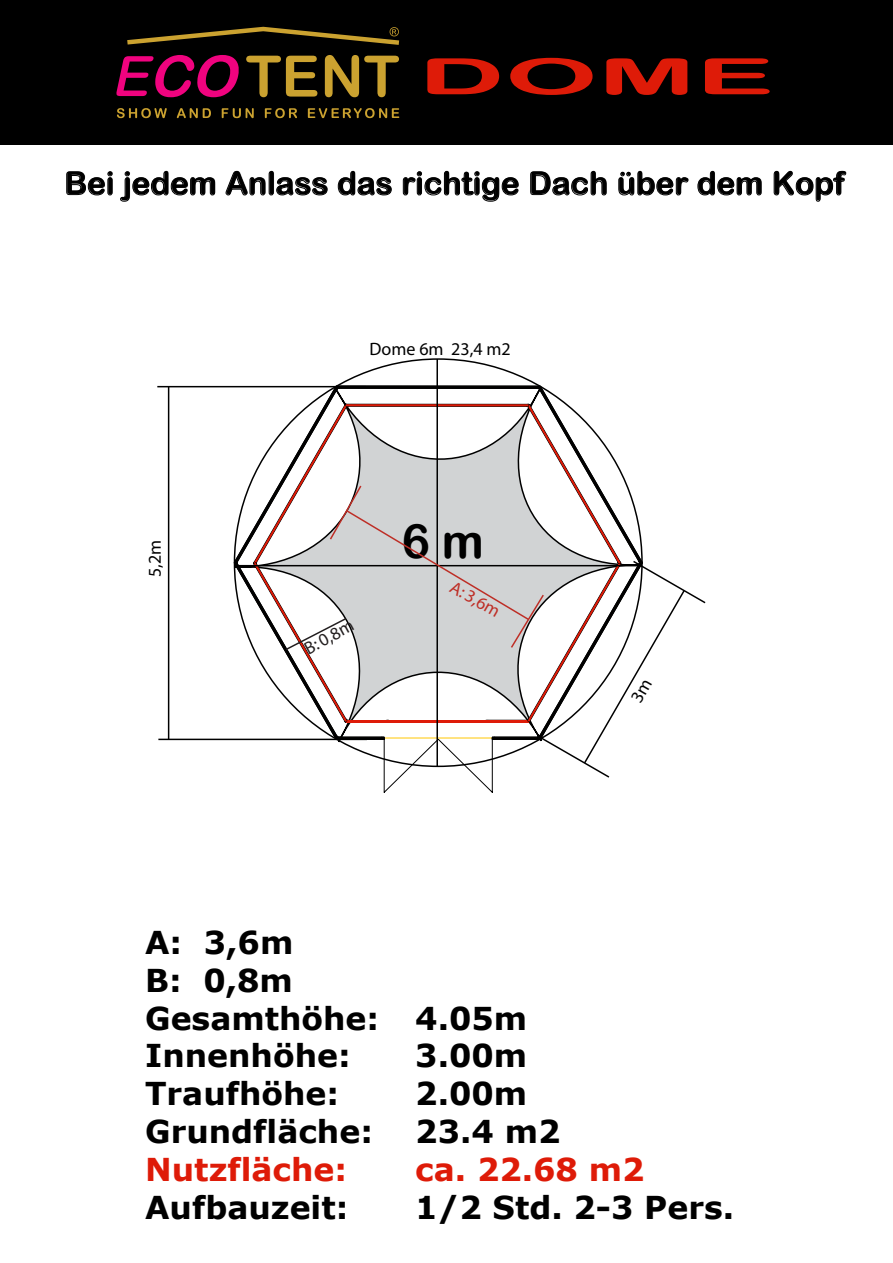
<style>
.page{position:relative;width:893px;height:1263px;background:#fff}
.page>*{position:absolute;margin:0;border:0;box-sizing:border-box;transform-origin:0 0}
.t1{font:47.55px "Arial Rounded MT Bold";color:#000}
.t2{font:700 31.5px/37.8px "Verdana";color:#000}
.t3{font:31.5px "Arial Rounded MT Bold";color:#000}
.t4{font:700 31.5px "Verdana";color:#de1b08}
.t5{font:18px "Myriad";color:#000}
.t6{font:18px "Myriad";color:#be2e26}
.t7{font:18px "Myriad";color:#231f20}
</style>
<div class="page">
<svg style="left:66px;top:171px;width:47px;height:25px"></svg>
<svg style="left:120px;top:171px;width:95px;height:31px"></svg>
<svg style="left:225px;top:171px;width:103px;height:25px"></svg>
<svg style="left:337px;top:171px;width:55px;height:25px"></svg>
<svg style="left:402px;top:171px;width:117px;height:31px"></svg>
<svg style="left:530px;top:171px;width:77px;height:25px"></svg>
<svg style="left:618px;top:171px;width:70px;height:25px"></svg>
<svg style="left:697px;top:171px;width:65px;height:25px"></svg>
<svg style="left:773px;top:171px;width:73px;height:31px"></svg>
<div style="left:0;top:0;width:892px;height:144px;background:#000"></div>
<svg style="left:127px;top:27px;width:272px;height:18px"></svg>
<svg style="left:222px;top:108px;width:32px;height:10px"></svg>
<svg style="left:117px;top:108px;width:50px;height:10px"></svg>
<svg style="left:177px;top:108px;width:34px;height:10px"></svg>
<svg style="left:265px;top:108px;width:32px;height:10px"></svg>
<svg style="left:308px;top:108px;width:91px;height:10px"></svg>
<svg style="left:246px;top:56px;width:71px;height:41px"></svg>
<svg style="left:325px;top:55px;width:74px;height:42px"></svg>
<svg style="left:116px;top:55px;width:123px;height:42px"></svg>
<svg style="left:427px;top:58px;width:72px;height:36px"></svg>
<svg style="left:510px;top:58px;width:82px;height:37px"></svg>
<svg style="left:606px;top:58px;width:81px;height:37px"></svg>
<svg style="left:705px;top:58px;width:64px;height:36px"></svg>
<hr style="left:157px;top:386px;width:209px;height:1px;background:#000">
<hr style="left:158px;top:739px;width:209px;height:1px;background:#000">
<hr style="left:168px;top:387px;width:1px;height:352px;background:#000">
<hr style="left:436px;top:359px;width:2px;height:407px;background:#000">
<svg style="left:234px;top:386px;width:472px;height:407px"></svg>
<p class="t3" style="left:65px;top:164px;width:781px">Bei jedem Anlass das richtige Dach über dem Kopf</p>
<p class="t5" style="left:146px;top:577px;width:39px;rotate:-90deg">5,2m</p>
<p class="t5" style="left:369px;top:340px;width:143px">Dome 6m 23,4 m2</p>
<p class="t7" style="left:301px;top:642px;width:55px;rotate:-29deg">B: 0,8m</p>
<h1 class="t1" style="left:402px;top:513px;width:84px">6 m</h1>
<p class="t6" style="left:456px;top:578px;width:56px;rotate:30deg">A: 3,6m</p>
<p class="t2" style="left:145px;top:923px;width:383px">A: 3,6m<br>B: 0,8m<br>Gesamthöhe: 4.05m<br>Innenhöhe:</p>
<p class="t2" style="left:415px;top:1036px;width:113px">3.00m</p>
<p class="t2" style="left:145px;top:1074px;width:195px">Traufhöhe:</p>
<p class="t2" style="left:415px;top:1074px;width:113px">2.00m</p>
<p class="t2" style="left:145px;top:1112px;width:229px">Grundfläche:</p>
<p class="t2" style="left:415px;top:1112px;width:147px">23.4 m2</p>
<p class="t4" style="left:145px;top:1149px;width:203px">Nutzfläche:</p>
<p class="t4" style="left:415px;top:1149px;width:231px">ca. 22.68 m2</p>
<p class="t2" style="left:145px;top:1187px;width:205px">Aufbauzeit:</p>
<p class="t2" style="left:415px;top:1187px;width:320px">1/2 Std. 2-3 Pers.</p>
</div>
